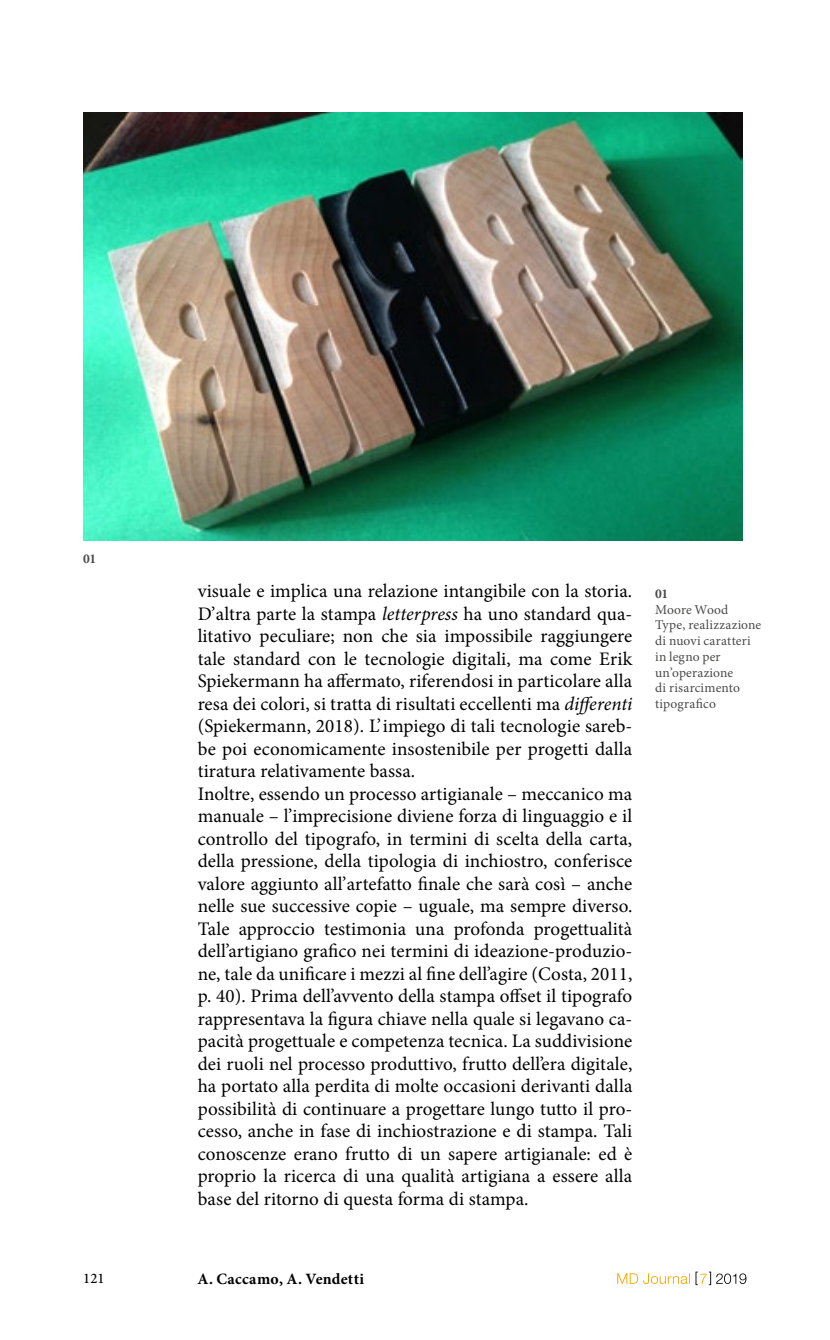
<style>
.page{position:relative;width:830px;height:1340px;background:#fff}
.page>*{position:absolute;margin:0;border:0;box-sizing:border-box;transform-origin:0 0}
.t1{font:19.12px/22.5px "Minion Pro";letter-spacing:.005em;color:#000}
.t2{font:700 15.75px "Minion Pro";letter-spacing:.02em;color:#000}
.t3{font:500 14.62px "Minion Pro";color:#000}
.t4{font:13.5px/15.8px "Minion Pro";letter-spacing:.015em;color:#4a4a49}
.t5{font:700 13.5px "Minion Pro";color:#4a4a49}
.s1{font-style:italic}
</style>
<div class="page">
<svg style="left:617px;top:1273px;width:70px;height:10px"></svg>
<svg style="left:695px;top:1271px;width:51px;height:14px"></svg>
<img style="left:83px;top:112px;width:659px;height:428px">
<p class="t5" style="left:83px;top:549px;width:15px">01</p>
<p class="t1" style="left:197px;top:580px;width:436px">visuale e implica una relazione intangibile con la storia.<br>D’altra parte la stampa <span class="s1">letterpress</span> ha uno standard qua&shy;litativo peculiare; non che sia impossibile raggiungere tale standard con le tecnologie digitali, ma come Erik Spiekermann ha affermato, riferendosi in particolare alla resa dei colori, si tratta di risultati eccellenti ma <span class="s1">differenti </span>(Spiekermann, 2018). L’impiego di tali tecnologie sareb&shy;be poi economicamente insostenibile per progetti dalla tiratura relativamente bassa.<br>Inoltre, essendo un processo artigianale – meccanico ma manuale – l’imprecisione diviene forza di linguaggio e il controllo del tipografo, in termini di scelta della carta, della pressione, della tipologia di inchiostro, conferisce valore aggiunto all’artefatto finale che sarà così – anche nelle sue successive copie – uguale, ma sempre diverso.<br>Tale approccio testimonia una profonda progettualità dell’artigiano grafico nei termini di ideazione-produzio&shy;ne, tale da unificare i mezzi al fine dell’agire (Costa, 2011, p. 40). Prima dell’avvento della stampa offset il tipografo rappresentava la figura chiave nella quale si legavano ca&shy;pacità progettuale e competenza tecnica. La suddivisione dei ruoli nel processo produttivo, frutto dell’era digitale, ha portato alla perdita di molte occasioni derivanti dalla possibilità di continuare a progettare lungo tutto il pro&shy;cesso, anche in fase di inchiostrazione e di stampa. Tali conoscenze erano frutto di un sapere artigianale: ed è proprio la ricerca di una qualità artigiana a essere alla base del ritorno di questa forma di stampa.</p>
<p class="t5" style="left:654px;top:584px;width:15px">01</p>
<p class="t4" style="left:654px;top:601px;width:108px">Moore Wood<br>Type, realizzazione di nuovi caratteri in legno per un’operazione<br>di risarcimento tipografico</p>
<p class="t3" style="left:83px;top:1268px;width:23px">121</p>
<p class="t2" style="left:197px;top:1267px;width:168px">A. Caccamo, A. Vendetti</p>
</div>
